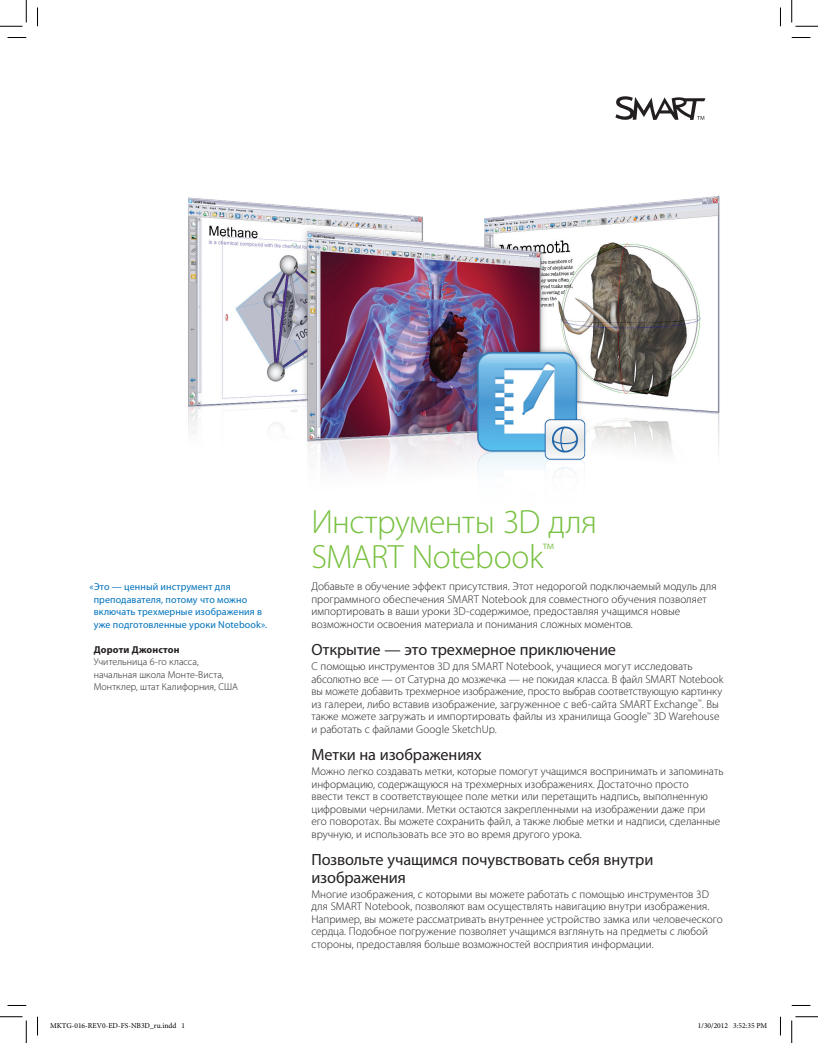
<style>
.page{position:relative;width:818px;height:1043px;background:#fff}
.page>*{position:absolute;margin:0;border:0;box-sizing:border-box;transform-origin:0 0}
.t1{font:300 33.75px/35px "Myriad Pro";letter-spacing:-.01em;color:#79c142}
.t2{font:16.25px/17.5px "Myriad Pro";letter-spacing:-.005em;color:#231f20}
.t3{font:300 11.25px/12.5px "Myriad Pro";color:#231f20}
.t4{font:10px/12.5px "Myriad Pro";letter-spacing:.01em;color:#0072bc}
.t5{font:300 10px/12.5px "Myriad Pro";letter-spacing:.005em;color:#231f20}
.t6{font:700 10px "Myriad Pro";letter-spacing:.015em;color:#231f20}
.t7{font:7.5px "Minion Pro";color:#000}
</style>
<div class="page">
<svg style="left:615px;top:96px;width:90px;height:24px"></svg>
<img style="left:188px;top:196px;width:532px;height:278px">
<svg style="left:8px;top:37px;width:18px;height:1px"></svg>
<svg style="left:791px;top:37px;width:19px;height:1px"></svg>
<svg style="left:8px;top:1005px;width:18px;height:1px"></svg>
<svg style="left:791px;top:1005px;width:19px;height:1px"></svg>
<svg style="left:37px;top:8px;width:1px;height:18px"></svg>
<svg style="left:37px;top:1016px;width:1px;height:19px"></svg>
<svg style="left:780px;top:8px;width:1px;height:18px"></svg>
<svg style="left:780px;top:1016px;width:1px;height:19px"></svg>
<svg style="left:0;top:0;width:27px;height:27px"></svg>
<svg style="left:0;top:1016px;width:27px;height:26px"></svg>
<svg style="left:791px;top:0;width:27px;height:27px"></svg>
<svg style="left:791px;top:1016px;width:27px;height:26px"></svg>
<p class="t4" style="left:94px;top:581px;width:175px;text-indent:-4px">«Это — ценный инструмент для преподавателя, потому что можно включать трехмерные изображения в уже подготовленные уроки Notebook».</p>
<p class="t6" style="left:94px;top:644px;width:87px">Дороти Джонстон</p>
<p class="t5" style="left:94px;top:656px;width:146px">Учительница 6-го класса, начальная школа Монте-Виста,<br>Монтклер, штат Калифорния, США</p>
<h1 class="t1" style="left:311px;top:504px;width:287px">Инструменты 3D для<br>SMART Notebook<sup>™</sup></h1>
<p class="t3" style="left:311px;top:580px;width:406px">Добавьте в обучение эффект присутствия. Этот недорогой подключаемый модуль для программного обеспечения SMART Notebook для совместного обучения позволяет импортировать в ваши уроки 3D-содержимое, предоставляя учащимся новые возможности освоения материала и понимания сложных моментов.</p>
<h2 class="t2" style="left:311px;top:641px;width:306px">Открытие — это трехмерное приключение</h2>
<p class="t3" style="left:311px;top:660px;width:413px">С помощью инструментов 3D для SMART Notebook, учащиеся могут исследовать абсолютно все — от Сатурна до мозжечка — не покидая класса. В файл SMART Notebook вы можете добавить трехмерное изображение, просто выбрав соответствующую картинку из галереи, либо вставив изображение, загруженное с веб-сайта SMART Exchange<sup>™</sup>. Вы также можете загружать и импортировать файлы из хранилища Google<sup>™</sup> 3D Warehouse и работать с файлами Google SketchUp.</p>
<h2 class="t2" style="left:311px;top:746px;width:172px">Метки на изображениях</h2>
<p class="t3" style="left:311px;top:765px;width:413px">Можно легко создавать метки, которые помогут учащимся воспринимать и запоминать информацию, содержащуюся на трехмерных изображениях. Достаточно просто<br>ввести текст в соответствующее поле метки или перетащить надпись, выполненную цифровыми чернилами. Метки остаются закрепленными на изображении даже при его поворотах. Вы можете сохранить файл, а также любые метки и надписи, сделанные вручную, и использовать все это во время другого урока.</p>
<h2 class="t2" style="left:311px;top:851px;width:343px">Позвольте учащимся почувствовать себя внутри изображения</h2>
<p class="t3" style="left:311px;top:888px;width:413px">Многие изображения, с которыми вы можете работать с помощью инструментов 3D для SMART Notebook, позволяют вам осуществлять навигацию внутри изображения.<br>Например, вы можете рассматривать внутреннее устройство замка или человеческого сердца. Подобное погружение позволяет учащимся взглянуть на предметы с любой стороны, предоставляя больше возможностей восприятия информации.</p>
<p class="t7" style="left:50px;top:1020px;width:137px">MKTG-016-REV0-ED-FS-NB3D_ru.indd 1</p>
<p class="t7" style="left:698px;top:1020px;width:71px">1/30/2012 3:52:35 PM</p>
</div>
